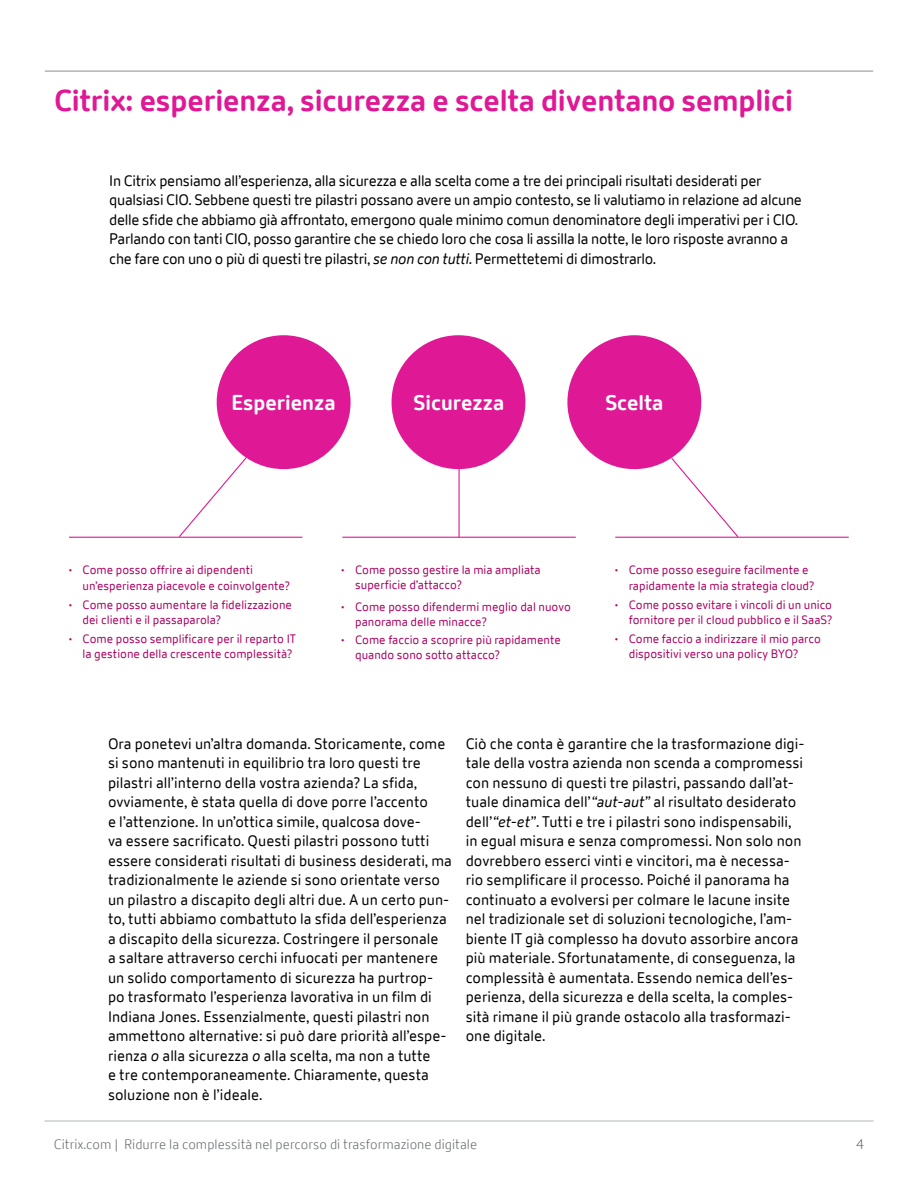
<style>
.page{position:relative;width:918px;height:1188px;background:#fff}
.page>*{position:absolute;margin:0;border:0;box-sizing:border-box;transform-origin:0 0}
.t1{font:700 30px "Citrix New Sans";letter-spacing:-.005em;color:#df1995}
.t2{font:700 21px "Citrix New Sans";color:#fff}
.t3{font:15px/19.5px "Citrix New Sans";color:#000}
.t4{font:15px/19.5px "Citrix New Sans";letter-spacing:-.02em;color:#000}
.t5{font:300 13.5px "Citrix New Sans";color:#63666a}
.t6{font:12px/15px "Citrix New Sans";color:#aa0061}
.s1{font-style:italic}
</style>
<div class="page">
<hr style="left:45px;top:1121px;width:828px;height:1px;background:#b1b3b3">
<hr style="left:45px;top:70px;width:828px;height:2px;background:#b1b3b3">
<svg style="left:670px;top:457px;width:69px;height:80px"></svg>
<hr style="left:459px;top:469px;width:1px;height:68px;background:#df1995">
<hr style="left:615px;top:537px;width:234px;height:1px;background:#df1995">
<hr style="left:342px;top:537px;width:234px;height:1px;background:#df1995">
<svg style="left:178px;top:456px;width:70px;height:81px"></svg>
<hr style="left:69px;top:537px;width:233px;height:1px;background:#df1995">
<div style="left:217px;top:335px;width:134px;height:134px;background:#df1995;border-radius:50%"></div>
<div style="left:567px;top:335px;width:134px;height:134px;background:#df1995;border-radius:50%"></div>
<div style="left:392px;top:335px;width:133px;height:134px;background:#df1995;border-radius:50%"></div>
<h1 class="t1" style="left:54px;top:82px;width:741px">Citrix: esperienza, sicurezza e scelta diventano semplici</h1>
<p class="t4" style="left:109px;top:171px;width:694px">In Citrix pensiamo all’esperienza, alla sicurezza e alla scelta come a tre dei principali risultati desiderati per qualsiasi CIO. Sebbene questi tre pilastri possano avere un ampio contesto, se li valutiamo in relazione ad alcune delle sfide che abbiamo già affrontato, emergono quale minimo comun denominatore degli imperativi per i CIO.<br>Parlando con tanti CIO, posso garantire che se chiedo loro che cosa li assilla la notte, le loro risposte avranno a che fare con uno o più di questi tre pilastri, <span class="s1">se non con tutti</span>. Permettetemi di dimostrarlo.</p>
<h2 class="t2" style="left:232px;top:390px;width:106px">Esperienza</h2>
<h2 class="t2" style="left:414px;top:390px;width:92px">Sicurezza</h2>
<h2 class="t2" style="left:605px;top:390px;width:60px">Scelta</h2>
<p class="t6" style="left:83px;top:562px;width:209px;line-height:16.5px;text-indent:-14px">• Come posso offrire ai dipendenti un’esperienza piacevole e coinvolgente?</p>
<p class="t6" style="left:83px;top:598px;width:211px;text-indent:-14px">• Come posso aumentare la fidelizzazione dei clienti e il passaparola?</p>
<p class="t6" style="left:83px;top:631px;width:215px;text-indent:-14px">• Come posso semplificare per il reparto IT la gestione della crescente complessità?</p>
<p class="t6" style="left:355px;top:562px;width:187px;text-indent:-14px">• Come posso gestire la mia ampliata superficie d’attacco?</p>
<p class="t6" style="left:355px;top:599px;width:217px;text-indent:-14px">• Come posso difendermi meglio dal nuovo panorama delle minacce?</p>
<p class="t6" style="left:355px;top:633px;width:207px;text-indent:-14px">• Come faccio a scoprire più rapidamente quando sono sotto attacco?</p>
<p class="t6" style="left:629px;top:561px;width:187px;line-height:16.5px;text-indent:-14px">• Come posso eseguire facilmente e rapidamente la mia strategia cloud?</p>
<p class="t6" style="left:615px;top:597px;width:219px;text-align:right">• Come posso evitare i vincoli di un unico fornitore per il cloud pubblico e il SaaS?</p>
<p class="t6" style="left:629px;top:631px;width:194px;text-indent:-14px">• Come faccio a indirizzare il mio parco dispositivi verso una policy BYO?</p>
<p class="t3" style="left:108px;top:734px;width:346px">Ora ponetevi un’altra domanda. Storicamente, come si sono mantenuti in equilibrio tra loro questi tre pilastri all’interno della vostra azienda? La sfida, ovviamente, è stata quella di dove porre l’accento<br>e l’attenzione. In un’ottica simile, qualcosa dove-<br>va essere sacrificato. Questi pilastri possono tutti essere considerati risultati di business desiderati, ma tradizionalmente le aziende si sono orientate verso un pilastro a discapito degli altri due. A un certo pun&shy;to, tutti abbiamo combattuto la sfida dell’esperienza a discapito della sicurezza. Costringere il personale<br>a saltare attraverso cerchi infuocati per mantenere un solido comportamento di sicurezza ha purtrop&shy;po trasformato l’esperienza lavorativa in un film di Indiana Jones. Essenzialmente, questi pilastri non ammettono alternative: si può dare priorità all’espe&shy;rienza <span class="s1">o</span> alla sicurezza <span class="s1">o</span> alla scelta, ma non a tutte<br>e tre contemporaneamente. Chiaramente, questa soluzione non è l’ideale.</p>
<p class="t3" style="left:466px;top:734px;width:340px">Ciò che conta è garantire che la trasformazione digi&shy;tale della vostra azienda non scenda a compromessi con nessuno di questi tre pilastri, passando dall’at&shy;tuale dinamica dell’<span class="s1">“aut-aut”</span> al risultato desiderato dell’<span class="s1">“et-et”</span>. Tutti e tre i pilastri sono indispensabili, in egual misura e senza compromessi. Non solo non dovrebbero esserci vinti e vincitori, ma è necessa&shy;rio semplificare il processo. Poiché il panorama ha continuato a evolversi per colmare le lacune insite nel tradizionale set di soluzioni tecnologiche, l’am&shy;biente IT già complesso ha dovuto assorbire ancora più materiale. Sfortunatamente, di conseguenza, la complessità è aumentata. Essendo nemica dell’es&shy;perienza, della sicurezza e della scelta, la comples&shy;sità rimane il più grande ostacolo alla trasformazi&shy;one digitale.</p>
<p class="t5" style="left:54px;top:1136px;width:425px">Citrix.com | Ridurre la complessità nel percorso di trasformazione digitale</p>
<p class="t5" style="left:856px;top:1136px;width:9px">4</p>
</div>
